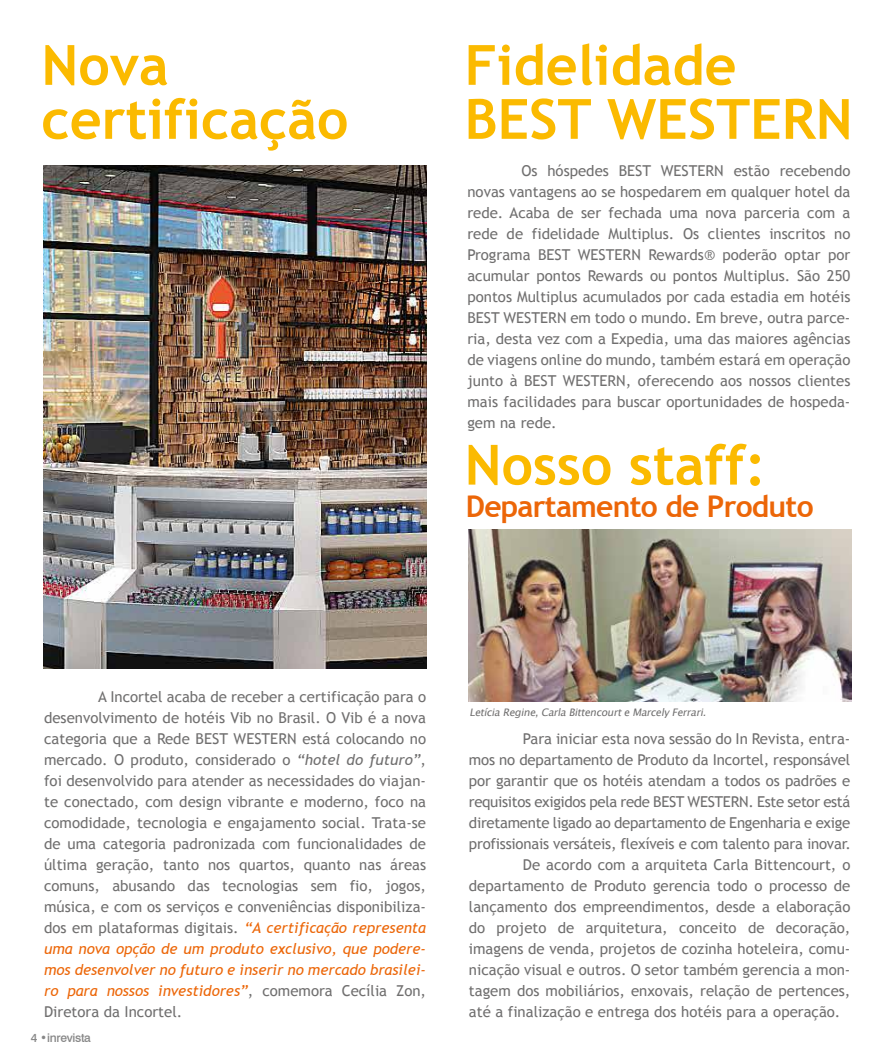
<style>
.page{position:relative;width:893px;height:1063px;background:#fff}
.page>*{position:absolute;margin:0;border:0;box-sizing:border-box;transform-origin:0 0}
.t1{font:700 55.5px/54px "Trebuchet MS";color:#fbba00}
.t2{font:700 30px "Trebuchet MS";letter-spacing:-.025em;color:#ec6608}
.t3{font:15px/21px "Trebuchet MS";color:#706f6f;text-align:justify}
.t4{font:15px "Trebuchet MS";letter-spacing:-.02em;color:#706f6f}
.t5{font:500 12px "Swiss 721 BT";letter-spacing:-.025em;color:#878787}
.t6{font:italic 10.35px ".Lucida Grande UI";color:#706f6f}
.s1{font-style:italic}
.s2{font-style:italic;color:#ec6608}
</style>
<div class="page">
<img style="left:44px;top:165px;width:382px;height:504px">
<img style="left:469px;top:530px;width:382px;height:172px">
<h1 class="t1" style="left:41px;top:38px;width:309px">Nova certificação</h1>
<h1 class="t1" style="left:465px;top:38px;width:390px">Fidelidade<br>BEST WESTERN</h1>
<p class="t3" style="left:467px;top:160px;width:385px;text-indent:54px">Os hóspedes BEST WESTERN estão recebendo novas vantagens ao se hospedarem em qualquer hotel da rede. Acaba de ser fechada uma nova parceria com a rede de fidelidade Multiplus. Os clientes inscritos no Programa BEST WESTERN Rewards® poderão optar por acumular pontos Rewards ou pontos Multiplus. São 250 pontos Multiplus acumulados por cada estadia em hotéis BEST WESTERN em todo o mundo. Em breve, outra parce&shy;ria, desta vez com a Expedia, uma das maiores agências de viagens online do mundo, também estará em operação junto à BEST WESTERN, oferecendo aos nossos clientes mais facilidades para buscar oportunidades de hospeda&shy;gem na rede.</p>
<h1 class="t1" style="left:465px;top:438px;width:303px">Nosso staff:</h1>
<h2 class="t2" style="left:466px;top:489px;width:349px">Departamento de Produto</h2>
<p class="t3" style="left:44px;top:686px;width:384px;text-indent:54px">A Incortel acaba de receber a certificação para o desenvolvimento de hotéis Vib no Brasil. O Vib é a nova categoria que a Rede BEST WESTERN está colocando no mercado. O produto, considerado o <span class="s1">“hotel do futuro”</span>, foi desenvolvido para atender as necessidades do viajan&shy;te conectado, com design vibrante e moderno, foco na comodidade, tecnologia e engajamento social. Trata-se de uma categoria padronizada com funcionalidades de última geração, tanto nos quartos, quanto nas áreas comuns, abusando das tecnologias sem fio, jogos, música, e com os serviços e conveniências disponibiliza&shy;dos em plataformas digitais. <span class="s2">“A certificação representa uma nova opção de um produto exclusivo, que podere&shy;mos desenvolver no futuro e inserir no mercado brasilei&shy;ro para nossos investidores”</span>, comemora Cecília Zon, Diretora da Incortel.</p>
<p class="t5" style="left:31px;top:1030px;width:61px">4 •inrevista</p>
<p class="t6" style="left:469px;top:706px;width:240px">Letícia Regine, Carla Bittencourt e Marcely Ferrari.</p>
<p class="t3" style="left:523px;top:728px;width:329px">Para iniciar esta nova sessão do In Revista, entra-</p>
<p class="t3" style="left:469px;top:749px;width:383px">mos no departamento de Produto da Incortel, responsável</p>
<p class="t3" style="left:469px;top:770px;width:383px">por garantir que os hotéis atendam a todos os padrões e</p>
<p class="t4" style="left:469px;top:793px;width:383px">requisitos exigidos pela rede BEST WESTERN. Este setor está</p>
<p class="t4" style="left:469px;top:814px;width:383px">diretamente ligado ao departamento de Engenharia e exige</p>
<p class="t3" style="left:469px;top:833px;width:383px">profissionais versáteis, flexíveis e com talento para inovar.</p>
<p class="t3" style="left:523px;top:854px;width:329px">De acordo com a arquiteta Carla Bittencourt, o</p>
<p class="t3" style="left:469px;top:875px;width:383px">departamento de Produto gerencia todo o processo de</p>
<p class="t3" style="left:469px;top:896px;width:383px">lançamento dos empreendimentos, desde a elaboração</p>
<p class="t3" style="left:469px;top:917px;width:383px">do projeto de arquitetura, conceito de decoração,</p>
<p class="t3" style="left:469px;top:938px;width:383px">imagens de venda, projetos de cozinha hoteleira, comu-</p>
<p class="t3" style="left:469px;top:959px;width:383px">nicação visual e outros. O setor também gerencia a mon-</p>
<p class="t3" style="left:469px;top:980px;width:383px">tagem dos mobiliários, enxovais, relação de pertences,</p>
<p class="t3" style="left:469px;top:1001px;width:373px">até a finalização e entrega dos hotéis para a operação.</p>
</div>
